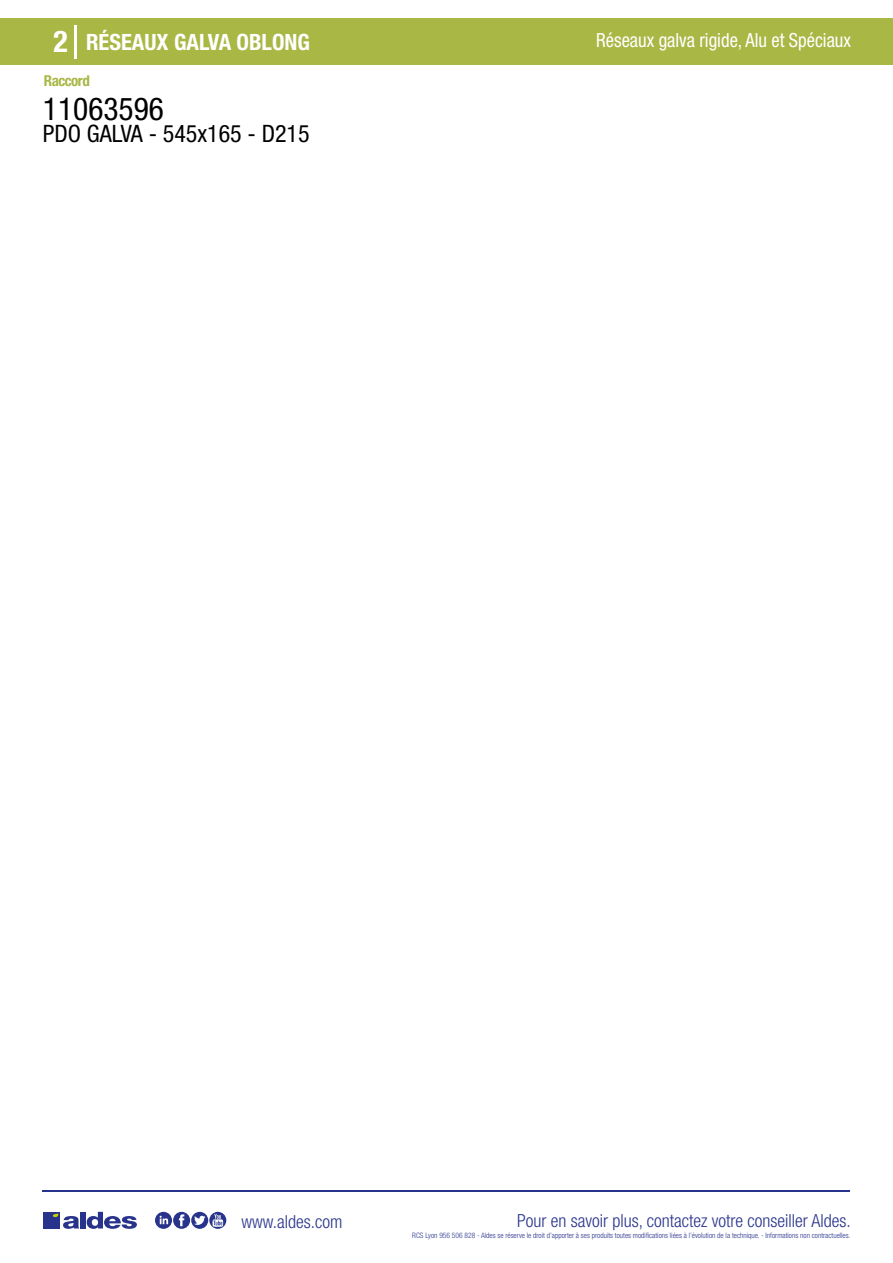
<style>
.page{position:relative;width:893px;height:1263px;background:#fff}
.page>*{position:absolute;margin:0;border:0;box-sizing:border-box;transform-origin:0 0}
.t1{font:condensed 31.5px "Helvetica Neue LT Std";color:#000}
.t2{font:700 condensed 30px "Helvetica Neue LT Std";color:#fff}
.t3{font:condensed 24px "Helvetica Neue LT Std";color:#000}
.t4{font:700 condensed 22.5px "Helvetica Neue LT Std";color:#fff}
.t5{font:condensed 19.5px "Helvetica Neue LT Std";color:#fff;scale:.95 1}
.t6{font:300 condensed 18px "Helvetica Neue";color:#28348b}
.t7{font:700 condensed 15px "Helvetica Neue LT Std";letter-spacing:-.035em;color:#a9b745}
.t8{font:300 condensed 7.5px "Helvetica Neue";color:#28348b}
</style>
<div class="page">
<div style="left:0;top:18px;width:893px;height:46px;background:#a9b745"></div>
<hr style="left:74px;top:25px;width:2px;height:33px;background:#fff">
<hr style="left:43px;top:1190px;width:807px;height:1px;background:#28348b">
<svg style="left:155px;top:1212px;width:71px;height:17px"></svg>
<div style="left:43px;top:1212px;width:17px;height:16px;background:#28348b"></div>
<div style="left:80px;top:1212px;width:6px;height:16px;background:#28348b"></div>
<svg style="left:87px;top:1212px;width:50px;height:17px"></svg>
<svg style="left:53px;top:1213px;width:26px;height:16px"></svg>
<h2 class="t2" style="left:54px;top:24px;width:16px">2</h2>
<h3 class="t4" style="left:86px;top:28px;width:225px">RÉSEAUX GALVA OBLONG</h3>
<h3 class="t5" style="left:596px;top:29px;width:270px">Réseaux galva rigide, Alu et Spéciaux</h3>
<h3 class="t7" style="left:44px;top:71px;width:47px">Raccord</h3>
<h1 class="t1" style="left:43px;top:91px;width:122px">11063596</h1>
<h3 class="t3" style="left:43px;top:120px;width:268px">PDO GALVA - 545x165 - D215</h3>
<h3 class="t6" style="left:241px;top:1211px;width:102px">www.aldes.com</h3>
<h3 class="t6" style="left:517px;top:1211px;width:335px">Pour en savoir plus, contactez votre conseiller Aldes.</h3>
<p class="t8" style="left:412px;top:1230px;width:440px">RCS Lyon 956 506 828 - Aldes se réserve le droit d’apporter à ses produits toutes modifications liées à l’évolution de la technique. - Informations non contractuelles.</p>
</div>
